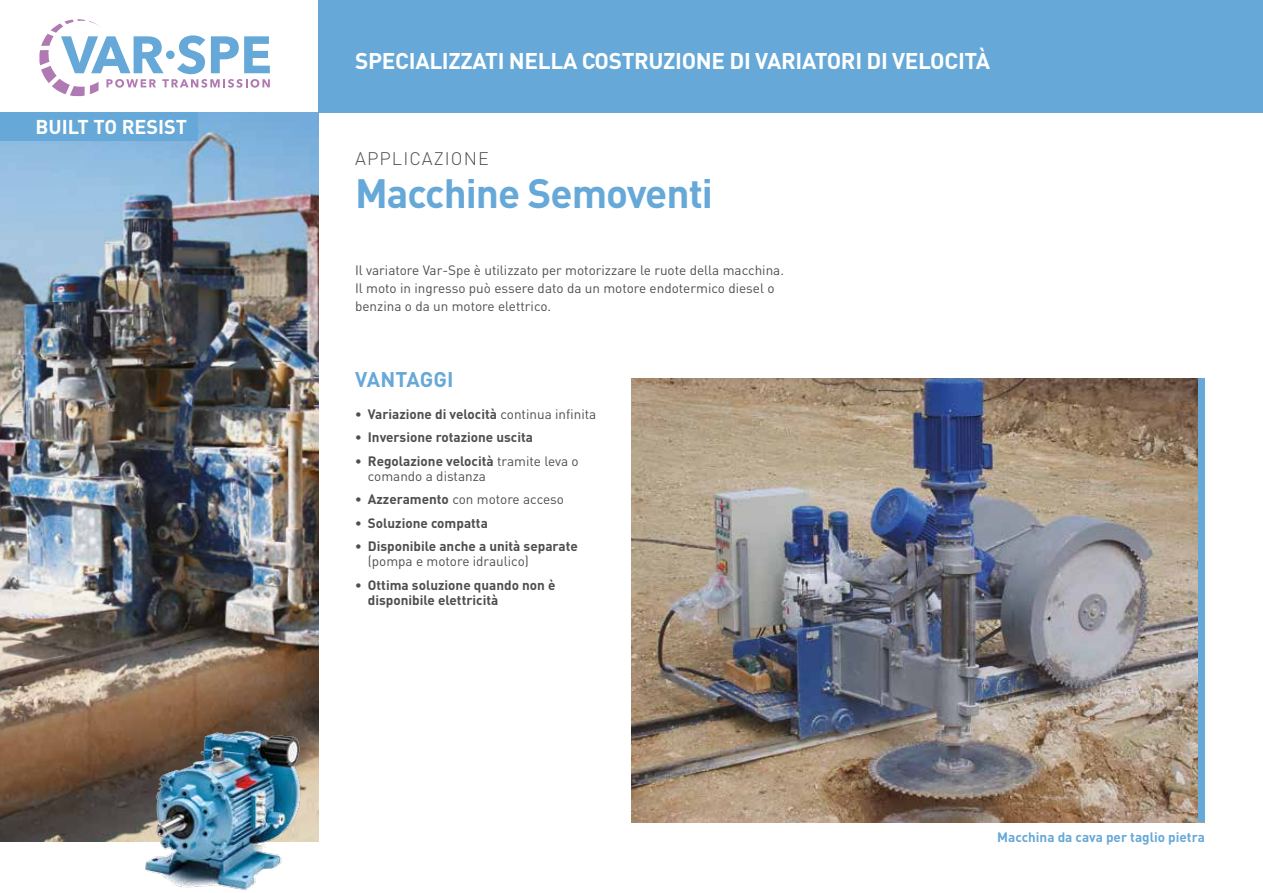
<style>
.page{position:relative;width:1263px;height:893px;background:#fff}
.page>*{position:absolute;margin:0;border:0;box-sizing:border-box;transform-origin:0 0}
.t1{font:700 40.5px "DIN Pro";letter-spacing:-.025em;color:#66a8d8}
.t2{font:700 22.5px "DIN Pro";letter-spacing:-.015em;color:#fff}
.t3{font:700 21px "DIN Pro";letter-spacing:.01em;color:#66a8d8}
.t4{font:700 19.8px "DIN Pro";color:#fff}
.t5{font:300 18px "DIN Pro";letter-spacing:.06em;color:#504e4d}
.t6{font:13.5px/18px "DIN Pro";color:#504e4d}
.t7{font:700 13.5px/15px "DIN Pro";color:#504e4d}
.t8{font:700 13.5px "DIN Pro";color:#66a8d8}
.s1{font-weight:400}
.s2{font-weight:700}
</style>
<div class="page">
<img style="left:631px;top:378px;width:567px;height:444px">
<img style="left:0;top:113px;width:319px;height:729px">
<div style="left:319px;top:0;width:944px;height:113px;background:#66a8d8"></div>
<svg style="left:39px;top:19px;width:231px;height:77px"></svg>
<div style="left:1198px;top:378px;width:7px;height:444px;background:#66a8d8"></div>
<div style="left:0;top:113px;width:198px;height:28px;background:#66a8d8"></div>
<img style="left:145px;top:716px;width:161px;height:174px">
<h3 class="t4" style="left:35px;top:114px;width:153px">BUILT TO RESIST</h3>
<h2 class="t2" style="left:355px;top:46px;width:636px">SPECIALIZZATI NELLA COSTRUZIONE DI VARIATORI DI VELOCITÀ</h2>
<h3 class="t5" style="left:355px;top:146px;width:135px">APPLICAZIONE</h3>
<h1 class="t1" style="left:355px;top:166px;width:359px">Macchine Semoventi</h1>
<p class="t6" style="left:355px;top:260px;width:430px">Il variatore Var-Spe è utilizzato per motorizzare le ruote della macchina.<br>Il moto in ingresso può essere dato da un motore endotermico diesel o benzina o da un motore elettrico.</p>
<h3 class="t3" style="left:355px;top:365px;width:100px">VANTAGGI</h3>
<p class="t7" style="left:355px;top:406px;width:243px">• Variazione di velocità <span class="s1">continua infinita</span></p>
<p class="t7" style="left:355px;top:429px;width:179px">• Inversione rotazione uscita</p>
<p class="t6" style="left:368px;top:453px;width:212px;line-height:15px;text-indent:-13px"><span class="s2">• Regolazione velocità</span> tramite leva o comando a distanza</p>
<p class="t6" style="left:355px;top:490px;width:210px"><span class="s2">• Azzeramento</span> con motore acceso</p>
<p class="t7" style="left:355px;top:515px;width:134px">• Soluzione compatta</p>
<p class="t7" style="left:355px;top:538px;width:224px">• Disponibile anche a unità separate</p>
<p class="t6" style="left:368px;top:552px;width:163px">(pompa e motore idraulico)</p>
<p class="t7" style="left:368px;top:577px;width:189px;text-indent:-13px">• Ottima soluzione quando non è disponibile elettricità</p>
<p class="t8" style="left:997px;top:828px;width:209px">Macchina da cava per taglio pietra</p>
</div>
